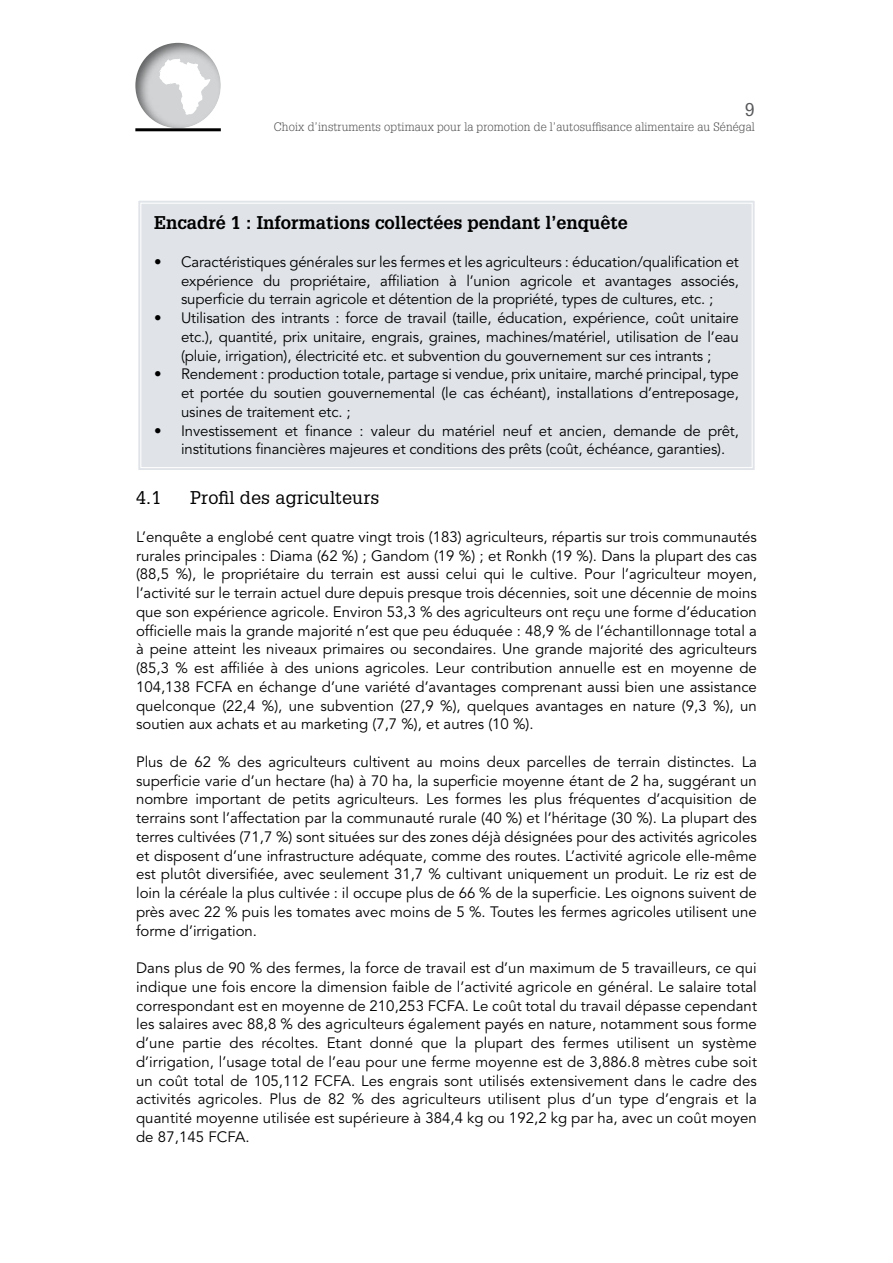
<style>
.page{position:relative;width:893px;height:1263px;background:#fff}
.page>*{position:absolute;margin:0;border:0;box-sizing:border-box;transform-origin:0 0}
.t1{font:700 18px "Glypha LT Std";color:#000}
.t2{font:18px "Glypha LT Std";letter-spacing:.01em;color:#000}
.t3{font:18px "Glypha LT Std";color:#58595b}
.t4{font:15px/18.8px "Avenir LT Std";letter-spacing:-.01em;color:#000;text-align:justify}
.t5{font:300 12px "Glypha LT Std";letter-spacing:.01em;color:#4d4d4f}
</style>
<div class="page">
<div style="left:135px;top:42px;width:88px;height:88px;background:#000;opacity:.55"></div>
<svg style="left:159px;top:59px;width:51px;height:56px"></svg>
<hr style="left:135px;top:128px;width:86px;height:3px;background:#000">
<div style="left:138px;top:200px;width:617px;height:270px;background:#e0e4e9"></div>
<div style="left:140px;top:203px;width:613px;height:265px;border:1px solid #fff"></div>
<svg style="left:155px;top:259px;width:5px;height:5px"></svg>
<svg style="left:155px;top:315px;width:5px;height:5px"></svg>
<svg style="left:155px;top:371px;width:5px;height:6px"></svg>
<svg style="left:155px;top:427px;width:5px;height:6px"></svg>
<p class="t3" style="left:745px;top:99px;width:12px">9</p>
<p class="t5" style="left:274px;top:120px;width:482px">Choix d’instruments optimaux pour la promotion de l’autosuffisance alimentaire au Sénégal</p>
<p class="t1" style="left:154px;top:212px;width:475px">Encadré 1 : Informations collectées pendant l’enquête</p>
<p class="t4" style="left:181px;top:253px;width:559px;text-align:left">Caractéristiques générales sur les fermes et les agriculteurs : éducation/qualification et expérience du propriétaire, affiliation à l’union agricole et avantages associés, superficie du terrain agricole et détention de la propriété, types de cultures, etc. ; Utilisation des intrants : force de travail (taille, éducation, expérience, coût unitaire etc.), quantité, prix unitaire, engrais, graines, machines/matériel, utilisation de l’eau (pluie, irrigation), électricité etc. et subvention du gouvernement sur ces intrants ; Rendement : production totale, partage si vendue, prix unitaire, marché principal, type et portée du soutien gouvernemental (le cas échéant), installations d’entreposage, usines de traitement etc. ;<br>Investissement et finance : valeur du matériel neuf et ancien, demande de prêt, institutions financières majeures et conditions des prêts (coût, échéance, garanties).</p>
<p class="t2" style="left:136px;top:487px;width:27px">4.1</p>
<p class="t2" style="left:190px;top:487px;width:191px">Profil des agriculteurs</p>
<p class="t4" style="left:136px;top:528px;width:622px">L’enquête a englobé cent quatre vingt trois (183) agriculteurs, répartis sur trois communautés rurales principales : Diama (62 %) ; Gandom (19 %) ; et Ronkh (19 %). Dans la plupart des cas (88,5 %), le propriétaire du terrain est aussi celui qui le cultive. Pour l’agriculteur moyen, l’activité sur le terrain actuel dure depuis presque trois décennies, soit une décennie de moins que son expérience agricole. Environ 53,3 % des agriculteurs ont reçu une forme d’éducation officielle mais la grande majorité n’est que peu éduquée : 48,9 % de l’échantillonnage total a à peine atteint les niveaux primaires ou secondaires. Une grande majorité des agriculteurs (85,3 % est affiliée à des unions agricoles. Leur contribution annuelle est en moyenne de 104,138 FCFA en échange d’une variété d’avantages comprenant aussi bien une assistance quelconque (22,4 %), une subvention (27,9 %), quelques avantages en nature (9,3 %), un soutien aux achats et au marketing (7,7 %), et autres (10 %).</p>
<p class="t4" style="left:136px;top:753px;width:622px">Plus de 62 % des agriculteurs cultivent au moins deux parcelles de terrain distinctes. La superficie varie d’un hectare (ha) à 70 ha, la superficie moyenne étant de 2 ha, suggérant un nombre important de petits agriculteurs. Les formes les plus fréquentes d’acquisition de terrains sont l’affectation par la communauté rurale (40 %) et l’héritage (30 %). La plupart des terres cultivées (71,7 %) sont situées sur des zones déjà désignées pour des activités agricoles et disposent d’une infrastructure adéquate, comme des routes. L’activité agricole elle-même est plutôt diversifiée, avec seulement 31,7 % cultivant uniquement un produit. Le riz est de loin la céréale la plus cultivée : il occupe plus de 66 % de la superficie. Les oignons suivent de près avec 22 % puis les tomates avec moins de 5 %. Toutes les fermes agricoles utilisent une forme d’irrigation.</p>
<p class="t4" style="left:136px;top:959px;width:622px">Dans plus de 90 % des fermes, la force de travail est d’un maximum de 5 travailleurs, ce qui indique une fois encore la dimension faible de l’activité agricole en général. Le salaire total correspondant est en moyenne de 210,253 FCFA. Le coût total du travail dépasse cependant les salaires avec 88,8 % des agriculteurs également payés en nature, notamment sous forme d’une partie des récoltes. Etant donné que la plupart des fermes utilisent un système d’irrigation, l’usage total de l’eau pour une ferme moyenne est de 3,886.8 mètres cube soit un coût total de 105,112 FCFA. Les engrais sont utilisés extensivement dans le cadre des activités agricoles. Plus de 82 % des agriculteurs utilisent plus d’un type d’engrais et la quantité moyenne utilisée est supérieure à 384,4 kg ou 192,2 kg par ha, avec un coût moyen de 87,145 FCFA.</p>
</div>
